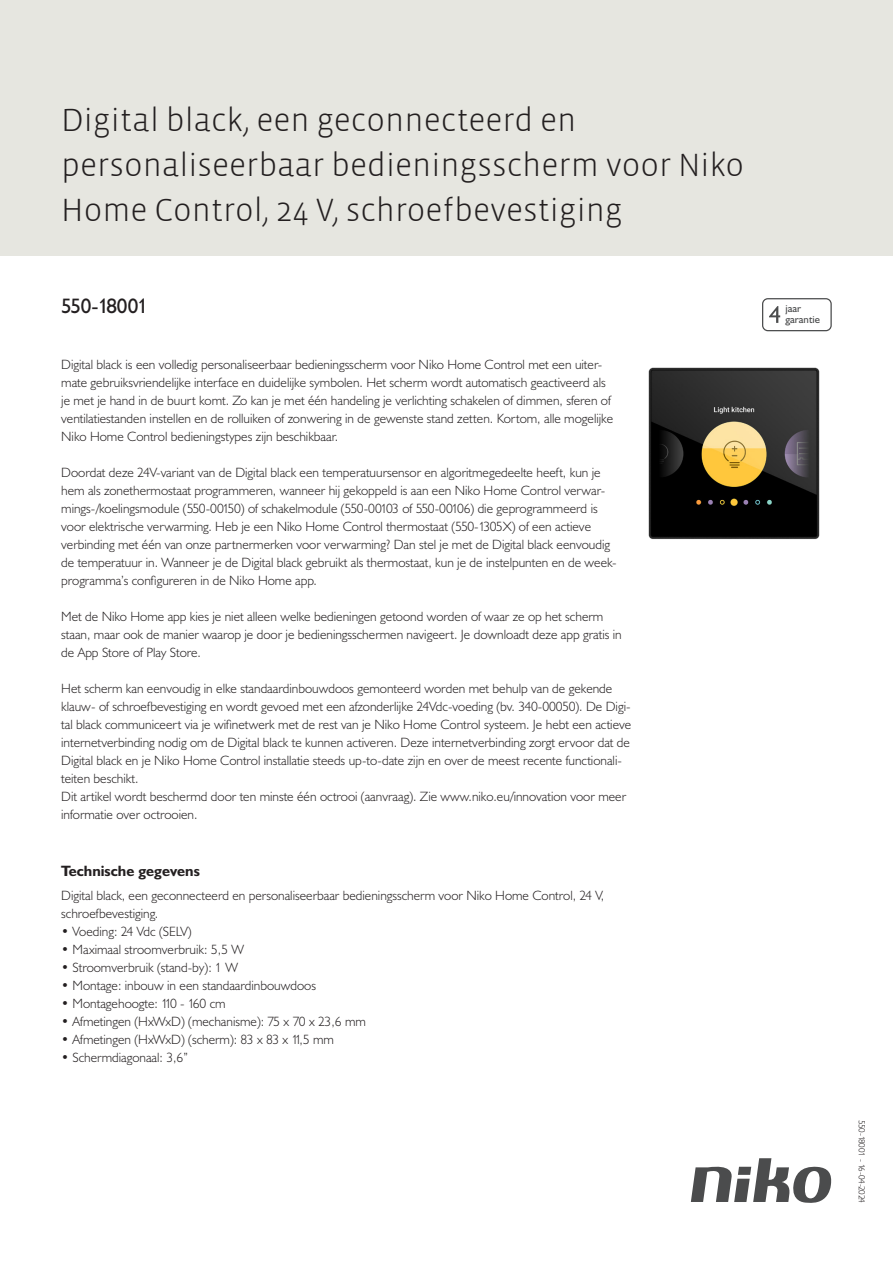
<style>
.page{position:relative;width:893px;height:1263px;background:#fff}
.page>*{position:absolute;margin:0;border:0;box-sizing:border-box;transform-origin:0 0}
.Title_datasheets{font:300 33px/45px "Vista Sans";color:#231f20}
.Article_number{font:21px "Humanist 521 BT";letter-spacing:-.03em;color:#231f20}
.Titles_parts{font:700 15px "Humanist 521 BT";color:#231f20}
.Platte_tekst_CAB{font:300 13.5px/18px "Humanist 521 BT";color:#231f20}
.USP_Bullets{font:300 13.5px "Humanist 521 BT";color:#231f20}
.t1{font:10.8px/10.8px "Humanist 521 BT";color:#4b4c4d}
.Revision{font:300 9px "Humanist 521 BT";letter-spacing:-.05em;color:#231f20}
</style>
<div class="page">
<svg style="left:691px;top:1158px;width:141px;height:45px"></svg>
<div style="left:0;top:0;width:893px;height:255px;background:#e6e6e0"></div>
<svg style="left:762px;top:298px;width:70px;height:33px"></svg>
<img style="left:648px;top:367px;width:172px;height:173px">
<p class="Title_datasheets" style="left:61px;top:98px;width:684px">Digital black, een geconnecteerd en personaliseerbaar bedieningsscherm voor Niko<br>Home Control, 24 V, schroefbevestiging</p>
<p class="Article_number" style="left:61px;top:293px;width:89px">550-18001</p>
<p class="t1" style="left:785px;top:303px;width:36px">jaar garantie</p>
<p class="Platte_tekst_CAB" style="left:61px;top:355px;width:553px">Digital black is een volledig personaliseerbaar bedieningsscherm voor Niko Home Control met een uiter&shy;mate gebruiksvriendelijke interface en duidelijke symbolen. Het scherm wordt automatisch geactiveerd als je met je hand in de buurt komt. Zo kan je met één handeling je verlichting schakelen of dimmen, sferen of ventilatiestanden instellen en de rolluiken of zonwering in de gewenste stand zetten. Kortom, alle mogelijke Niko Home Control bedieningstypes zijn beschikbaar.</p>
<p class="Platte_tekst_CAB" style="left:61px;top:463px;width:557px">Doordat deze 24V-variant van de Digital black een temperatuursensor en algoritmegedeelte heeft, kun je hem als zonethermostaat programmeren, wanneer hij gekoppeld is aan een Niko Home Control verwar&shy;mings-/koelingsmodule (550-00150) of schakelmodule (550-00103 of 550-00106) die geprogrammeerd is voor elektrische verwarming. Heb je een Niko Home Control thermostaat (550-1305X) of een actieve verbinding met één van onze partnermerken voor verwarming? Dan stel je met de Digital black eenvoudig de temperatuur in. Wanneer je de Digital black gebruikt als thermostaat, kun je de instelpunten en de week&shy;programma’s configureren in de Niko Home app.</p>
<p class="Platte_tekst_CAB" style="left:61px;top:607px;width:562px">Met de Niko Home app kies je niet alleen welke bedieningen getoond worden of waar ze op het scherm staan, maar ook de manier waarop je door je bedieningsschermen navigeert. Je downloadt deze app gratis in de App Store of Play Store.</p>
<p class="Platte_tekst_CAB" style="left:61px;top:679px;width:572px">Het scherm kan eenvoudig in elke standaardinbouwdoos gemonteerd worden met behulp van de gekende klauw- of schroefbevestiging en wordt gevoed met een afzonderlijke 24Vdc-voeding (bv. 340-00050). De Digi&shy;tal black communiceert via je wifinetwerk met de rest van je Niko Home Control systeem. Je hebt een actieve internetverbinding nodig om de Digital black te kunnen activeren. Deze internetverbinding zorgt ervoor dat de Digital black en je Niko Home Control installatie steeds up-to-date zijn en over de meest recente functionali&shy;teiten beschikt.<br>Dit artikel wordt beschermd door ten minste één octrooi (aanvraag). Zie www.niko.eu/innovation voor meer informatie over octrooien.</p>
<p class="Titles_parts" style="left:61px;top:861px;width:140px">Technische gegevens</p>
<p class="Platte_tekst_CAB" style="left:61px;top:886px;width:544px">Digital black, een geconnecteerd en personaliseerbaar bedieningsscherm voor Niko Home Control, 24 V, schroefbevestiging.</p>
<p class="USP_Bullets" style="left:61px;top:923px;width:132px">• Voeding: 24 Vdc (SELV)</p>
<p class="USP_Bullets" style="left:61px;top:941px;width:184px">• Maximaal stroomverbruik: 5,5 W</p>
<p class="USP_Bullets" style="left:61px;top:959px;width:178px">• Stroomverbruik (stand-by): 1 W</p>
<p class="USP_Bullets" style="left:61px;top:977px;width:256px">• Montage: inbouw in een standaardinbouwdoos</p>
<p class="USP_Bullets" style="left:61px;top:995px;width:166px">• Montagehoogte: 110 - 160 cm</p>
<p class="USP_Bullets" style="left:61px;top:1013px;width:306px">• Afmetingen (HxWxD) (mechanisme): 75 x 70 x 23,6 mm</p>
<p class="USP_Bullets" style="left:61px;top:1031px;width:274px">• Afmetingen (HxWxD) (scherm): 83 x 83 x 11,5 mm</p>
<p class="USP_Bullets" style="left:61px;top:1049px;width:128px">• Schermdiagonaal: 3,6”</p>
<p class="Revision" style="left:868px;top:1120px;width:84px;rotate:90deg">550-18001 - 16-04-2024</p>
</div>
